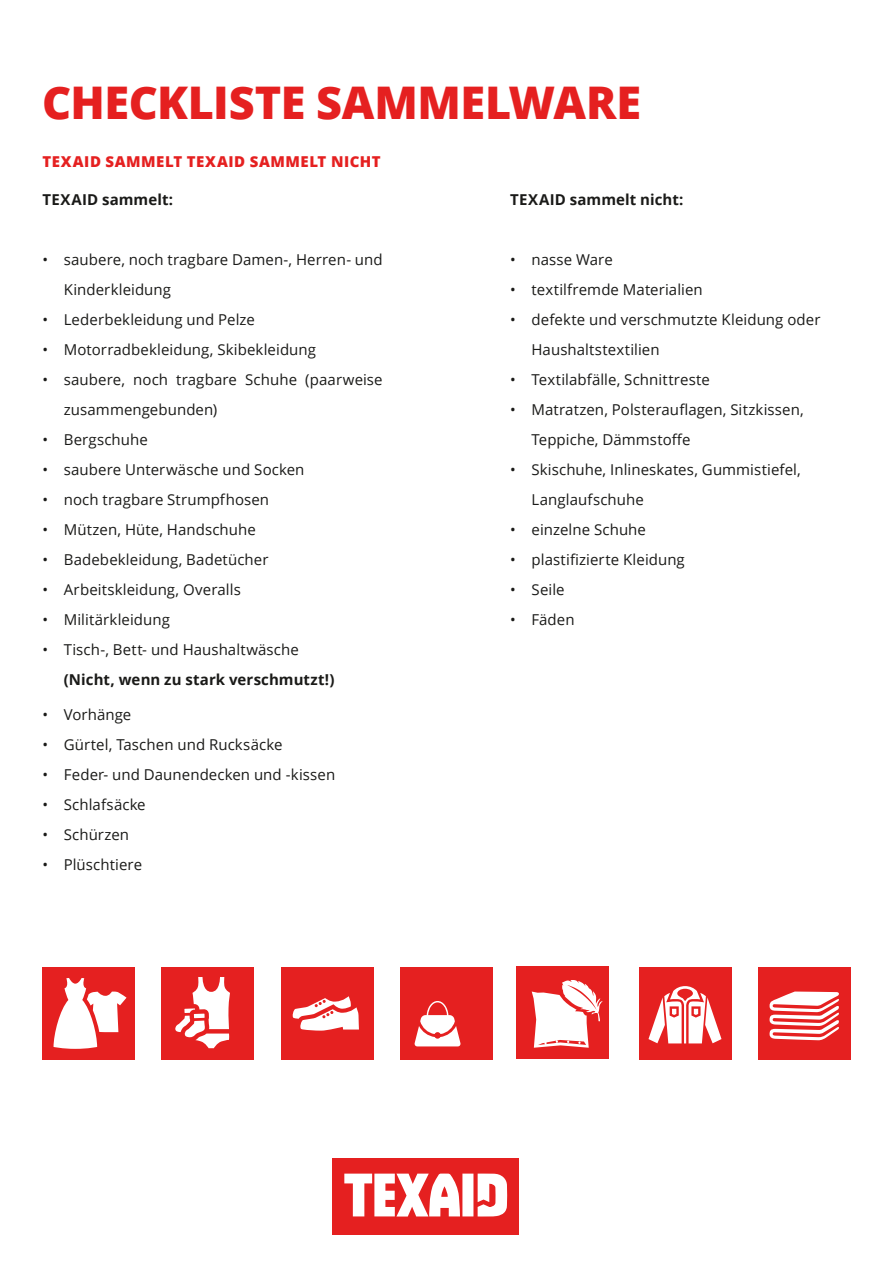
<style>
.page{position:relative;width:893px;height:1263px;background:#fff}
.page>*{position:absolute;margin:0;border:0;box-sizing:border-box;transform-origin:0 0}
.Fließtext_9_pt{font:800 45px "Open Sans";letter-spacing:-.01em;color:#e52020}
.Fließtext_9_pt-2{font:15px/30px "Open Sans";letter-spacing:.005em;color:#1a1a18}
.Fließtext_9_pt-3{font:700 15px "Open Sans";letter-spacing:.005em;color:#1a1a18}
.Fließtext_9_pt-4{font:800 15px "Open Sans";letter-spacing:.035em;color:#e52020}
</style>
<div class="page">
<div style="left:43px;top:967px;width:92px;height:92px;background:#e52020"></div>
<svg style="left:54px;top:978px;width:73px;height:71px"></svg>
<div style="left:162px;top:967px;width:92px;height:92px;background:#e52020"></div>
<svg style="left:175px;top:977px;width:55px;height:71px"></svg>
<div style="left:281px;top:967px;width:92px;height:92px;background:#e52020"></div>
<svg style="left:292px;top:996px;width:67px;height:35px"></svg>
<div style="left:400px;top:967px;width:93px;height:92px;background:#e52020"></div>
<svg style="left:414px;top:1001px;width:47px;height:45px"></svg>
<div style="left:516px;top:966px;width:92px;height:93px;background:#e52020"></div>
<svg style="left:532px;top:980px;width:71px;height:68px"></svg>
<div style="left:639px;top:967px;width:92px;height:92px;background:#e52020"></div>
<svg style="left:648px;top:986px;width:73px;height:57px"></svg>
<div style="left:758px;top:967px;width:92px;height:92px;background:#e52020"></div>
<svg style="left:770px;top:991px;width:69px;height:49px"></svg>
<div style="left:333px;top:1158px;width:186px;height:76px;background:#e52020"></div>
<svg style="left:344px;top:1173px;width:163px;height:43px"></svg>
<p class="Fließtext_9_pt" style="left:42px;top:69px;width:601px">CHECKLISTE SAMMELWARE</p>
<p class="Fließtext_9_pt-4" style="left:42px;top:151px;width:340px">TEXAID SAMMELT TEXAID SAMMELT NICHT</p>
<p class="Fließtext_9_pt-3" style="left:43px;top:189px;width:132px">TEXAID sammelt:</p>
<p class="Fließtext_9_pt-3" style="left:510px;top:189px;width:175px">TEXAID sammelt nicht:</p>
<p class="Fließtext_9_pt-2" style="left:64px;top:244px;width:320px;text-indent:-21px">• saubere, noch tragbare Damen-, Herren- und<br>Kinderkleidung</p>
<p class="Fließtext_9_pt-2" style="left:43px;top:304px;width:214px">• Lederbekleidung und Pelze</p>
<p class="Fließtext_9_pt-2" style="left:43px;top:334px;width:275px">• Motorradbekleidung, Skibekleidung</p>
<p class="Fließtext_9_pt-2" style="left:64px;top:364px;width:320px;text-indent:-21px">• saubere, noch tragbare Schuhe (paarweise zusammengebunden)</p>
<p class="Fließtext_9_pt-2" style="left:43px;top:424px;width:107px">• Bergschuhe</p>
<p class="Fließtext_9_pt-2" style="left:43px;top:454px;width:263px">• saubere Unterwäsche und Socken</p>
<p class="Fließtext_9_pt-2" style="left:43px;top:484px;width:228px">• noch tragbare Strumpfhosen</p>
<p class="Fließtext_9_pt-2" style="left:43px;top:514px;width:215px">• Mützen, Hüte, Handschuhe</p>
<p class="Fließtext_9_pt-2" style="left:43px;top:544px;width:227px">• Badebekleidung, Badetücher</p>
<p class="Fließtext_9_pt-2" style="left:43px;top:574px;width:200px">• Arbeitskleidung, Overalls</p>
<p class="Fließtext_9_pt-2" style="left:43px;top:604px;width:129px">• Militärkleidung</p>
<p class="Fließtext_9_pt-2" style="left:43px;top:634px;width:258px">• Tisch-, Bett- und Haushaltwäsche</p>
<p class="Fließtext_9_pt-3" style="left:64px;top:669px;width:272px">(Nicht, wenn zu stark verschmutzt!)</p>
<p class="Fließtext_9_pt-2" style="left:43px;top:699px;width:90px">• Vorhänge</p>
<p class="Fließtext_9_pt-2" style="left:43px;top:729px;width:241px">• Gürtel, Taschen und Rucksäcke</p>
<p class="Fließtext_9_pt-2" style="left:43px;top:759px;width:294px">• Feder- und Daunendecken und -kissen</p>
<p class="Fließtext_9_pt-2" style="left:43px;top:789px;width:105px">• Schlafsäcke</p>
<p class="Fließtext_9_pt-2" style="left:43px;top:819px;width:88px">• Schürzen</p>
<p class="Fließtext_9_pt-2" style="left:43px;top:849px;width:101px">• Plüschtiere</p>
<p class="Fließtext_9_pt-2" style="left:510px;top:244px;width:104px">• nasse Ware</p>
<p class="Fließtext_9_pt-2" style="left:510px;top:274px;width:194px">• textilfremde Materialien</p>
<p class="Fließtext_9_pt-2" style="left:531px;top:304px;width:290px;text-indent:-21px">• defekte und verschmutzte Kleidung oder<br>Haushaltstextilien</p>
<p class="Fließtext_9_pt-2" style="left:510px;top:364px;width:201px">• Textilabfälle, Schnittreste</p>
<p class="Fließtext_9_pt-2" style="left:531px;top:394px;width:274px;text-indent:-21px">• Matratzen, Polsterauflagen, Sitzkissen,<br>Teppiche, Dämmstoffe</p>
<p class="Fließtext_9_pt-2" style="left:531px;top:454px;width:271px;text-indent:-21px">• Skischuhe, Inlineskates, Gummistiefel,<br>Langlaufschuhe</p>
<p class="Fließtext_9_pt-2" style="left:510px;top:514px;width:137px">• einzelne Schuhe</p>
<p class="Fließtext_9_pt-2" style="left:510px;top:544px;width:176px">• plastifizierte Kleidung</p>
<p class="Fließtext_9_pt-2" style="left:510px;top:574px;width:56px">• Seile</p>
<p class="Fließtext_9_pt-2" style="left:510px;top:604px;width:66px">• Fäden</p>
</div>
